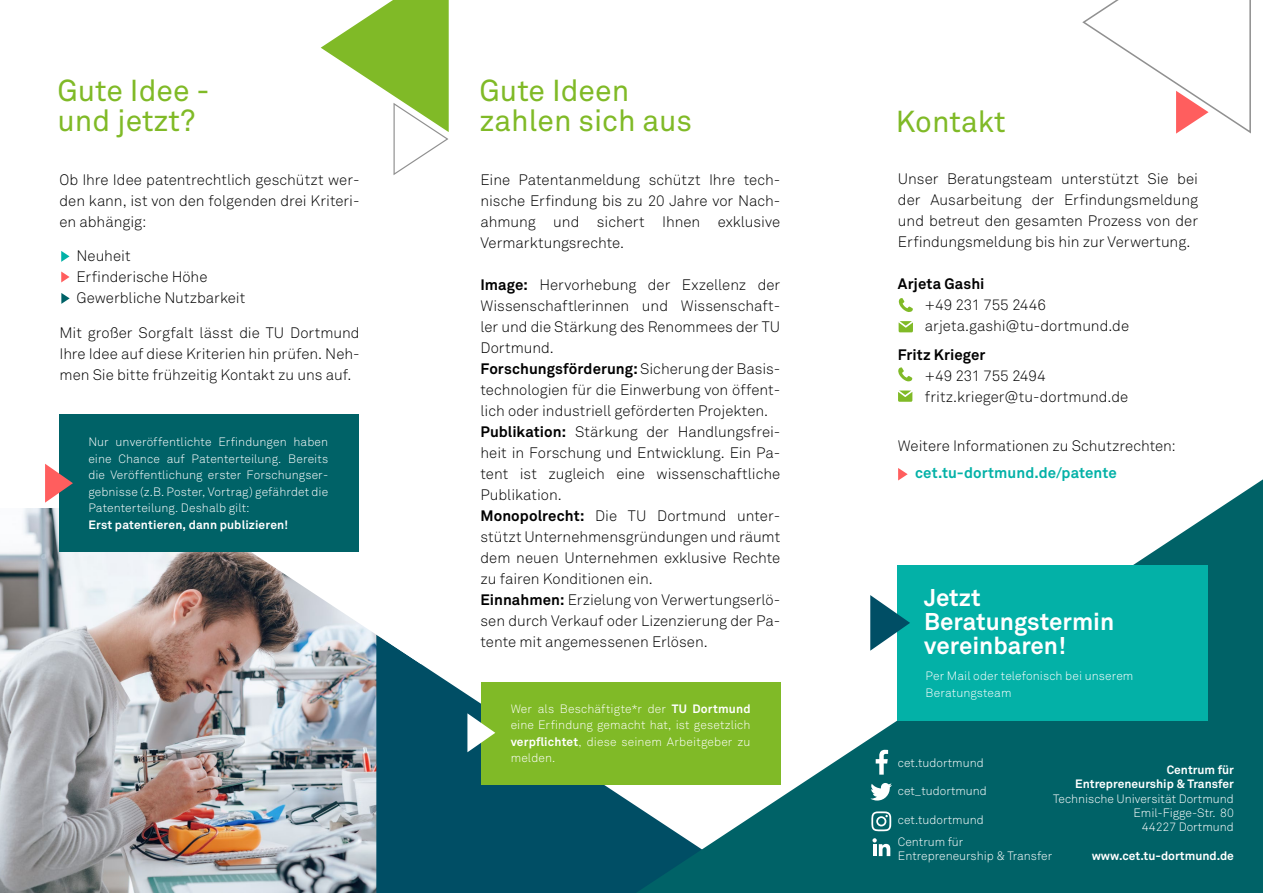
<style>
.page{position:relative;width:1263px;height:893px;background:#fff}
.page>*{position:absolute;margin:0;border:0;box-sizing:border-box;transform-origin:0 0}
.t1{font:30px/30px "Akkurat Office";color:#80ba27}
.t2{font:700 24px/24px "Akkurat Office";color:#fff}
.t3{font:15px/21px "Akkurat Light Office";color:#000;text-align:justify}
.t4{font:700 15px "Akkurat Office";letter-spacing:.005em;color:#000}
.t5{font:700 15px "Akkurat Office";letter-spacing:.005em;color:#03b1a7}
.t6{font:12px/16.5px "Akkurat Light Office";color:#fff}
.t7{font:700 12px/14.4px "Akkurat Office";color:#fff;text-align:right}
.s1{font-family:"Akkurat Office";font-weight:700}
.s2{font-family:"Akkurat Light Office";font-weight:400}
</style>
<div class="page">
<img style="left:0;top:508px;width:376px;height:385px">
<svg style="left:376px;top:664px;width:260px;height:229px;background:#195f74"></svg>
<svg style="left:636px;top:479px;width:627px;height:414px;fill:#006267"></svg>
<div style="left:897px;top:566px;width:311px;height:155px;background:#03b1a7"></div>
<div style="left:481px;top:682px;width:300px;height:102px;background:#80ba27"></div>
<svg style="left:870px;top:595px;width:40px;height:56px"></svg>
<svg style="left:1082px;top:0;width:169px;height:134px"></svg>
<svg style="left:871px;top:811px;width:20px;height:20px"></svg>
<svg style="left:876px;top:750px;width:12px;height:25px"></svg>
<svg style="left:321px;top:0;width:128px;height:175px"></svg>
<svg style="left:872px;top:838px;width:18px;height:18px"></svg>
<svg style="left:870px;top:783px;width:22px;height:17px"></svg>
<svg style="left:898px;top:367px;width:14px;height:14px"></svg>
<svg style="left:898px;top:390px;width:14px;height:12px"></svg>
<svg style="left:899px;top:298px;width:14px;height:14px"></svg>
<svg style="left:899px;top:321px;width:14px;height:11px"></svg>
<svg style="left:898px;top:468px;width:10px;height:12px"></svg>
<svg style="left:199px;top:414px;width:222px;height:250px"></svg>
<svg style="left:467px;top:713px;width:28px;height:39px"></svg>
<div style="left:59px;top:415px;width:299px;height:137px;background:#006267"></div>
<svg style="left:45px;top:464px;width:28px;height:39px"></svg>
<svg style="left:61px;top:251px;width:9px;height:11px"></svg>
<svg style="left:61px;top:271px;width:9px;height:11px"></svg>
<svg style="left:61px;top:293px;width:9px;height:11px"></svg>
<h1 class="t1" style="left:57px;top:77px;width:154px">Gute Idee - und jetzt?</h1>
<h1 class="t1" style="left:479px;top:77px;width:214px">Gute Ideen zahlen sich aus</h1>
<p class="t3" style="left:60px;top:169px;width:302px">Ob Ihre Idee patentrechtlich geschützt wer&shy;den kann, ist von den folgenden drei Kriteri&shy;en abhängig:</p>
<p class="t3" style="left:77px;top:246px;width:170px;text-align:left">Neuheit<br>Erfinderische Höhe<br>Gewerbliche Nutzbarkeit</p>
<p class="t3" style="left:60px;top:322px;width:302px">Mit großer Sorgfalt lässt die TU Dortmund Ihre Idee auf diese Kriterien hin prüfen. Neh&shy;men Sie bitte frühzeitig Kontakt zu uns auf.</p>
<p class="t6" style="left:88px;top:434px;width:241px;text-align:justify">Nur unveröffentlichte Erfindungen haben eine Chance auf Patenterteilung. Bereits die Veröffentlichung erster Forschungser&shy;gebnisse (z.B. Poster, Vortrag) gefährdet die Patenterteilung. Deshalb gilt:</p>
<p class="t7" style="left:88px;top:518px;width:201px">Erst patentieren, dann publizieren!</p>
<p class="t3" style="left:480px;top:170px;width:301px">Eine Patentanmeldung schützt Ihre tech&shy;nische Erfindung bis zu 20 Jahre vor Nach&shy;ahmung und sichert Ihnen exklusive Vermarktungsrechte.</p>
<p class="t3" style="left:480px;top:275px;width:301px"><span class="s1">Image:</span> Hervorhebung der Exzellenz der Wissenschaftlerinnen und Wissenschaft&shy;ler und die Stärkung des Renommees der TU Dortmund.</p>
<p class="t4" style="left:480px;top:360px;width:301px">Forschungsförderung: <span class="s2">Sicherung der Basis-</span></p>
<p class="t3" style="left:480px;top:380px;width:301px;text-align:left">technologien für die Einwerbung von öffent&shy;lich oder industriell geförderten Projekten.<br><span class="s1">Publikation:</span> Stärkung der Handlungsfrei&shy;heit in Forschung und Entwicklung. Ein Pa&shy;tent ist zugleich eine wissenschaftliche Publikation.<br><span class="s1">Monopolrecht:</span> Die TU Dortmund unter&shy;stützt Unternehmensgründungen und räumt dem neuen Unternehmen exklusive Rechte zu fairen Konditionen ein.<br><span class="s1">Einnahmen:</span> Erzielung von Verwertungserlö&shy;sen durch Verkauf oder Lizenzierung der Pa&shy;tente mit angemessenen Erlösen.</p>
<p class="t6" style="left:511px;top:701px;width:241px;text-align:justify">Wer als Beschäftigte*r der <span class="s1">TU Dortmund </span>eine Erfindung gemacht hat, ist gesetzlich <span class="s1">verpflichtet</span>, diese seinem Arbeitgeber zu melden.</p>
<h1 class="t1" style="left:896px;top:108px;width:111px">Kontakt</h1>
<p class="t3" style="left:898px;top:169px;width:302px">Unser Beratungsteam unterstützt Sie bei der Ausarbeitung der Erfindungsmeldung und betreut den gesamten Prozess von der Erfindungsmeldung bis hin zur Verwertung.</p>
<p class="t4" style="left:898px;top:275px;width:88px">Arjeta Gashi</p>
<p class="t3" style="left:925px;top:295px;width:206px">+49 231 755 2446 arjeta.gashi@tu-dortmund.de</p>
<p class="t4" style="left:898px;top:345px;width:89px">Fritz Krieger</p>
<p class="t3" style="left:925px;top:365px;width:205px">+49 231 755 2494 fritz.krieger@tu-dortmund.de</p>
<p class="t3" style="left:898px;top:436px;width:279px">Weitere Informationen zu Schutzrechten:</p>
<p class="t5" style="left:915px;top:464px;width:203px">cet.tu-dortmund.de/patente</p>
<h2 class="t2" style="left:924px;top:586px;width:192px">Jetzt<br>Beratungstermin vereinbaren!</h2>
<p class="t6" style="left:926px;top:668px;width:209px">Per Mail oder telefonisch bei unserem<br>Beratungsteam</p>
<p class="t6" style="left:898px;top:754px;width:87px">cet.tudortmund</p>
<p class="t6" style="left:898px;top:783px;width:90px">cet_tudortmund</p>
<p class="t6" style="left:898px;top:810px;width:87px;line-height:21.3px">cet.tudortmund<br>Centrum für</p>
<p class="t6" style="left:898px;top:848px;width:156px">Entrepreneurship &amp; Transfer</p>
<p class="t7" style="left:1075px;top:762px;width:160px">Centrum für<br>Entrepreneurship &amp; Transfer</p>
<p class="t6" style="left:1053px;top:791px;width:182px;line-height:14.4px;text-align:right">Technische Universität Dortmund<br>Emil-Figge-Str. 80<br>44227 Dortmund</p>
<p class="t7" style="left:1092px;top:849px;width:144px">www.cet.tu-dortmund.de</p>
</div>
